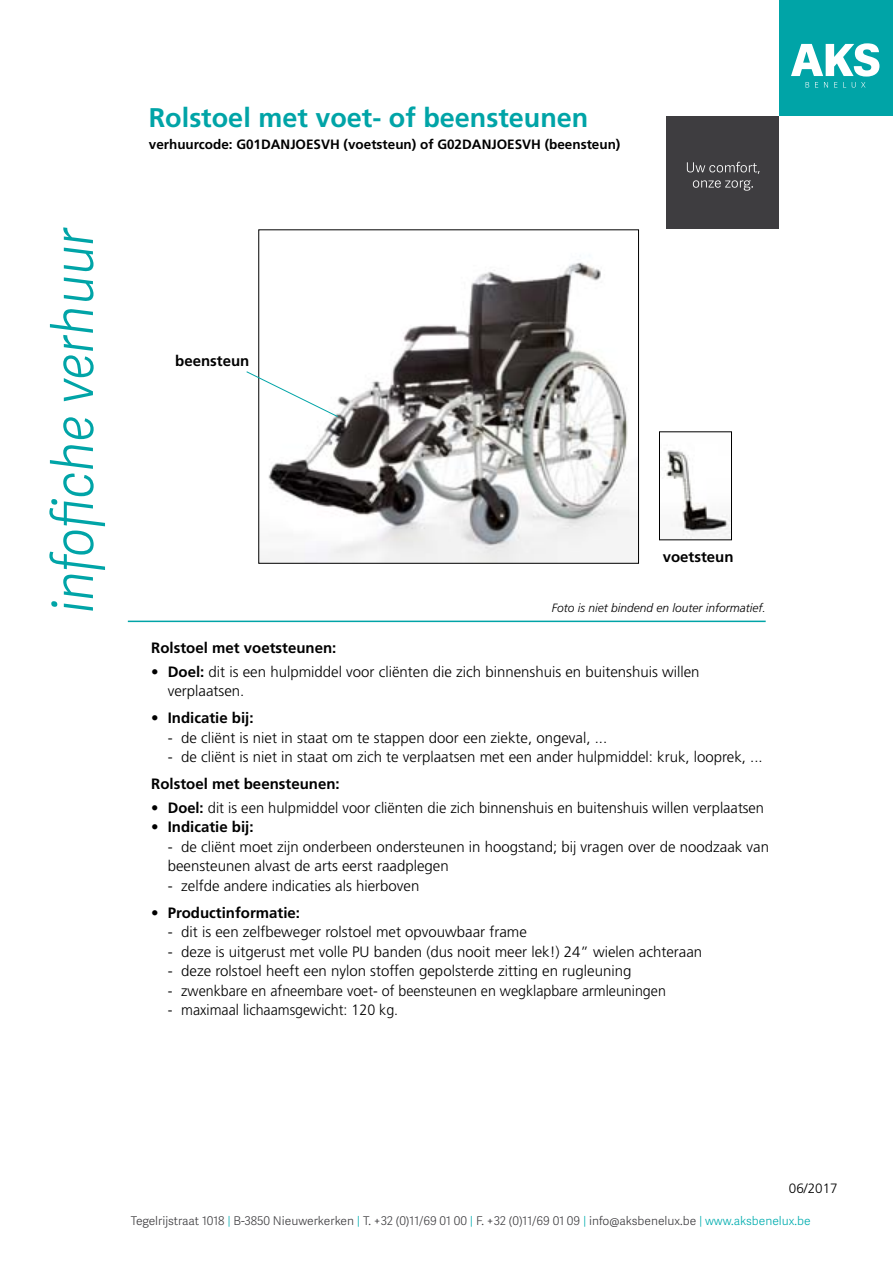
<style>
.page{position:relative;width:893px;height:1263px;background:#fff}
.page>*{position:absolute;margin:0;border:0;box-sizing:border-box;transform-origin:0 0}
.t1{font:italic 300 57px "Adelle Sans";color:#00a4a7;scale:.9 1}
.t2{font:700 27px "Frutiger";color:#00a4a7}
.t3{font:300 15px/19.5px "Frutiger";color:#000}
.t4{font:700 15px "Frutiger";color:#000}
.t5{font:300 15px "Frutiger";color:#000;scale:.95 1}
.t6{font:700 13.5px "Frutiger";color:#000}
.t7{font:300 13.5px "Frutiger";color:#000}
.t8{font:300 12px "Adelle Sans";color:#3e3d40}
.t9{font:italic 300 12px "Frutiger";color:#000}
.s1{font-weight:700}
.s2{font-weight:300}
.s3{color:#00adaf}
</style>
<div class="page">
<div style="left:667px;top:116px;width:112px;height:112px;background:#3e3d40"></div>
<svg style="left:687px;top:162px;width:73px;height:12px"></svg>
<svg style="left:693px;top:180px;width:60px;height:11px"></svg>
<div style="left:779px;top:0;width:114px;height:116px;background:#00a4a7"></div>
<svg style="left:791px;top:43px;width:88px;height:45px"></svg>
<hr style="left:128px;top:621px;width:638px;height:1px;background:#00a4a7">
<img style="left:665px;top:450px;width:65px;height:88px">
<div style="left:659px;top:432px;width:73px;height:108px;border:1px solid #000"></div>
<img style="left:261px;top:262px;width:376px;height:299px">
<svg style="left:246px;top:371px;width:92px;height:46px"></svg>
<h1 class="t1" style="left:32px;top:613px;width:430px;rotate:-90deg">infofiche verhuur</h1>
<h2 class="t2" style="left:149px;top:102px;width:441px">Rolstoel met voet- of beensteunen</h2>
<p class="t6" style="left:149px;top:136px;width:473px">verhuurcode: G01DANJOESVH (voetsteun) of G02DANJOESVH (beensteun)</p>
<p class="t4" style="left:175px;top:352px;width:76px">beensteun</p>
<p class="t4" style="left:663px;top:548px;width:72px">voetsteun</p>
<p class="t9" style="left:552px;top:601px;width:216px">Foto is niet bindend en louter informatief.</p>
<p class="t4" style="left:151px;top:639px;width:187px">Rolstoel met voetsteunen:</p>
<p class="t3" style="left:168px;top:662px;width:533px;text-indent:-16px">• <span class="s1">Doel:</span> dit is een hulpmiddel voor cliënten die zich binnenshuis en buitenshuis willen verplaatsen.</p>
<p class="t4" style="left:151px;top:709px;width:104px"><span class="s2">•</span> Indicatie bij:</p>
<p class="t3" style="left:168px;top:728px;width:441px">- de cliënt is niet in staat om te stappen door een ziekte, ongeval, ...</p>
<p class="t3" style="left:168px;top:747px;width:596px">- de cliënt is niet in staat om zich te verplaatsen met een ander hulpmiddel: kruk, looprek, ...</p>
<p class="t4" style="left:151px;top:775px;width:190px">Rolstoel met beensteunen:</p>
<p class="t3" style="left:151px;top:798px;width:614px"><span class="s1">• Doel:</span> dit is een hulpmiddel voor cliënten die zich binnenshuis en buitenshuis willen verplaatsen</p>
<p class="t4" style="left:151px;top:818px;width:104px">• Indicatie bij:</p>
<p class="t3" style="left:168px;top:837px;width:603px">- de cliënt moet zijn onderbeen ondersteunen in hoogstand; bij vragen over de noodzaak van beensteunen alvast de arts eerst raadplegen</p>
<p class="t3" style="left:168px;top:876px;width:253px">- zelfde andere indicaties als hierboven</p>
<p class="t4" style="left:151px;top:904px;width:150px">• Productinformatie:</p>
<p class="t3" style="left:168px;top:922px;width:361px">- dit is een zelfbeweger rolstoel met opvouwbaar frame</p>
<p class="t3" style="left:168px;top:942px;width:536px">- deze is uitgerust met volle PU banden (dus nooit meer lek!) 24” wielen achteraan</p>
<p class="t3" style="left:168px;top:961px;width:465px">- deze rolstoel heeft een nylon stoffen gepolsterde zitting en rugleuning</p>
<p class="t5" style="left:168px;top:982px;width:526px">- zwenkbare en afneembare voet- of beensteunen en wegklapbare armleuningen</p>
<p class="t5" style="left:168px;top:1002px;width:244px">- maximaal lichaamsgewicht: 120 kg.</p>
<p class="t7" style="left:789px;top:1181px;width:50px">06/2017</p>
<p class="t8" style="left:131px;top:1212px;width:681px">Tegelrijstraat 1018 <span class="s3">|</span> B-3850 Nieuwerkerken <span class="s3">|</span> T. +32 (0)11/69 01 00 <span class="s3">|</span> F. +32 (0)11/69 01 09 <span class="s3">|</span> info@aksbenelux.be <span class="s3">| www.aksbenelux.be</span></p>
</div>
